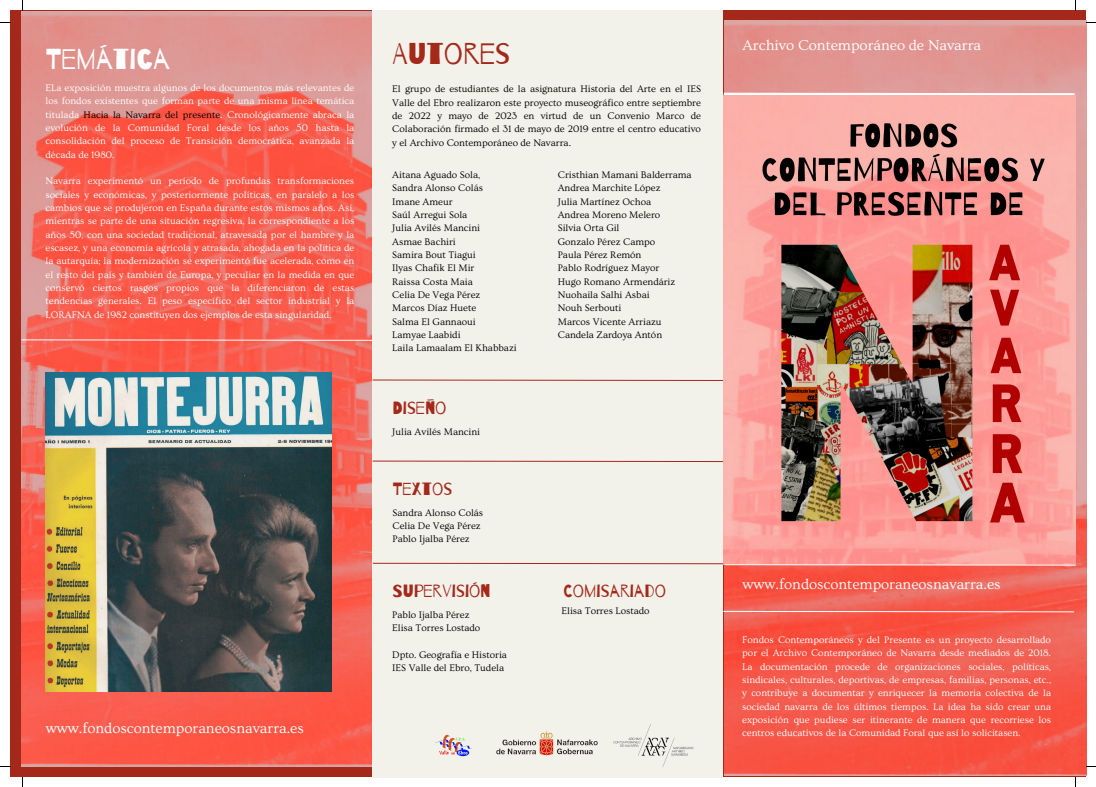
<style>
.page{position:relative;width:1096px;height:787px;background:#fff}
.page>*{position:absolute;margin:0;border:0;box-sizing:border-box;transform-origin:0 0}
.t1{font:30px "Barrio";color:#a4291a}
.t2{font:28.75px "Barrio";color:#fff}
.t3{font:17.62px "Barrio";color:#a4291a}
.t4{font:15px "Ovo";color:#fff}
.t5{font:10px/13.4px "Ovo";color:#fff;text-align:justify}
.t6{font:10px/13.4px "Ovo";color:#000;text-align:justify}
.s1{color:#000}
</style>
<div class="page">
<div style="left:10px;top:10px;width:1076px;height:767px;background:#a4291a"></div>
<div style="left:372px;top:10px;width:351px;height:767px;background:#f2f2ea"></div>
<img style="left:724px;top:21px;width:362px;height:755px">
<img style="left:22px;top:12px;width:349px;height:754px">
<img style="left:46px;top:373px;width:285px;height:319px">
<svg style="left:371px;top:379px;width:352px;height:2px"></svg>
<svg style="left:371px;top:460px;width:352px;height:2px"></svg>
<svg style="left:21px;top:339px;width:351px;height:2px"></svg>
<svg style="left:723px;top:91px;width:354px;height:6px;background:#f1c7c5"></svg>
<svg style="left:723px;top:610px;width:351px;height:3px"></svg>
<img style="left:723px;top:96px;width:352px;height:461px">
<svg style="left:372px;top:557px;width:704px;height:9px"></svg>
<img style="left:435px;top:734px;width:36px;height:23px">
<img style="left:613px;top:725px;width:81px;height:41px">
<img style="left:496px;top:731px;width:101px;height:25px">
<p class="t2" style="left:46px;top:43px;width:125px">TEMÁTICA</p>
<p class="t5" style="left:46px;top:81px;width:310px">ELa exposición muestra algunos de los documentos más relevantes de los fondos existentes que forman parte de una misma línea temática titulada <span class="s1">Hacia la Navarra del presente</span>. Cronológicamente abraca la evolución de la Comunidad Foral desde los años 50 hasta la consolidación del proceso de Transición democrática, avanzada la década de 1980.</p>
<p class="t5" style="left:46px;top:175px;width:310px">Navarra experimentó un período de profundas transformaciones sociales y económicas, y posteriormente políticas, en paralelo a los cambios que se produjeron en España durante estos mismos años. Así, mientras se parte de una situación regresiva, la correspondiente a los años 50, con una sociedad tradicional, atravesada por el hambre y la escasez, y una economía agrícola y atrasada, ahogada en la política de la autarquía; la modernización se experimentó fue acelerada, como en el resto del país y también de Europa, y peculiar en la medida en que conservó ciertos rasgos propios que la diferenciaron de estas tendencias generales. El peso específico del sector industrial y la LORAFNA de 1982 constituyen dos ejemplos de esta singularidad.</p>
<p class="t4" style="left:46px;top:720px;width:259px">www.fondoscontemporaneosnavarra.es</p>
<p class="t1" style="left:392px;top:37px;width:119px">AUTORES</p>
<p class="t6" style="left:392px;top:83px;width:310px">El grupo de estudiantes de la asignatura Historia del Arte en el IES Valle del Ebro realizaron este proyecto museográfico entre septiembre de 2022 y mayo de 2023 en virtud de un Convenio Marco de Colaboración firmado el 31 de mayo de 2019 entre el centro educativo y el Archivo Contemporáneo de Navarra.</p>
<p class="t6" style="left:392px;top:168px;width:89px">Aitana Aguado Sola,</p>
<p class="t6" style="left:392px;top:182px;width:92px">Sandra Alonso Colás</p>
<p class="t6" style="left:392px;top:195px;width:62px">Imane Ameur</p>
<p class="t6" style="left:392px;top:208px;width:77px">Saúl Arregui Sola</p>
<p class="t6" style="left:392px;top:222px;width:89px">Julia Avilés Mancini</p>
<p class="t6" style="left:392px;top:235px;width:65px">Asmae Bachiri</p>
<p class="t6" style="left:392px;top:248px;width:85px">Samira Bout Tiagui</p>
<p class="t6" style="left:392px;top:262px;width:84px">Ilyas Chafik El Mir</p>
<p class="t6" style="left:392px;top:275px;width:82px">Raissa Costa Maia</p>
<p class="t6" style="left:392px;top:288px;width:90px">Celia De Vega Pérez</p>
<p class="t6" style="left:392px;top:302px;width:85px">Marcos Díaz Huete</p>
<p class="t6" style="left:392px;top:315px;width:85px">Salma El Gannaoui</p>
<p class="t6" style="left:392px;top:328px;width:70px">Lamyae Laabidi</p>
<p class="t6" style="left:392px;top:342px;width:126px">Laila Lamaalam El Khabbazi</p>
<p class="t3" style="left:392px;top:399px;width:55px">DISEÑO</p>
<p class="t6" style="left:392px;top:425px;width:89px">Julia Avilés Mancini</p>
<p class="t3" style="left:393px;top:479px;width:61px">TEXTOS</p>
<p class="t6" style="left:392px;top:506px;width:92px">Sandra Alonso Colás</p>
<p class="t6" style="left:392px;top:519px;width:90px">Celia De Vega Pérez</p>
<p class="t6" style="left:392px;top:533px;width:79px">Pablo Ijalba Pérez</p>
<p class="t3" style="left:392px;top:582px;width:100px">SUPERVISIÓN</p>
<p class="t6" style="left:392px;top:608px;width:79px">Pablo Ijalba Pérez</p>
<p class="t6" style="left:392px;top:621px;width:90px">Elisa Torres Lostado</p>
<p class="t6" style="left:392px;top:648px;width:116px">Dpto. Geografía e Historia</p>
<p class="t6" style="left:392px;top:661px;width:113px">IES Valle del Ebro, Tudela</p>
<p class="t6" style="left:557px;top:168px;width:135px">Cristhian Mamani Balderrama</p>
<p class="t6" style="left:557px;top:182px;width:104px">Andrea Marchite López</p>
<p class="t6" style="left:557px;top:195px;width:95px">Julia Martínez Ochoa</p>
<p class="t6" style="left:557px;top:208px;width:104px">Andrea Moreno Melero</p>
<p class="t6" style="left:557px;top:222px;width:63px">Silvia Orta Gil</p>
<p class="t6" style="left:557px;top:235px;width:99px">Gonzalo Pérez Campo</p>
<p class="t6" style="left:557px;top:248px;width:85px">Paula Pérez Remón</p>
<p class="t6" style="left:557px;top:262px;width:103px">Pablo Rodríguez Mayor</p>
<p class="t6" style="left:557px;top:275px;width:119px">Hugo Romano Armendáriz</p>
<p class="t6" style="left:557px;top:288px;width:93px">Nuohaila Salhi Asbai</p>
<p class="t6" style="left:557px;top:302px;width:65px">Nouh Serbouti</p>
<p class="t6" style="left:557px;top:315px;width:105px">Marcos Vicente Arriazu</p>
<p class="t6" style="left:557px;top:328px;width:106px">Candela Zardoya Antón</p>
<p class="t3" style="left:563px;top:582px;width:104px">COMISARIADO</p>
<p class="t6" style="left:561px;top:605px;width:90px">Elisa Torres Lostado</p>
<p class="t4" style="left:742px;top:37px;width:240px">Archivo Contemporáneo de Navarra</p>
<p class="t4" style="left:742px;top:576px;width:259px">www.fondoscontemporaneosnavarra.es</p>
<p class="t5" style="left:742px;top:633px;width:310px">Fondos Contemporáneos y del Presente es un proyecto desarrollado por el Archivo Contemporáneo de Navarra desde mediados de 2018.<br>La documentación procede de organizaciones sociales, políticas, sindicales, culturales, deportivas, de empresas, familias, personas, etc., y contribuye a documentar y enriquecer la memoria colectiva de la sociedad navarra de los últimos tiempos. La idea ha sido crear una exposición que pudiese ser itinerante de manera que recorriese los centros educativos de la Comunidad Foral que así lo solicitasen.</p>
</div>
